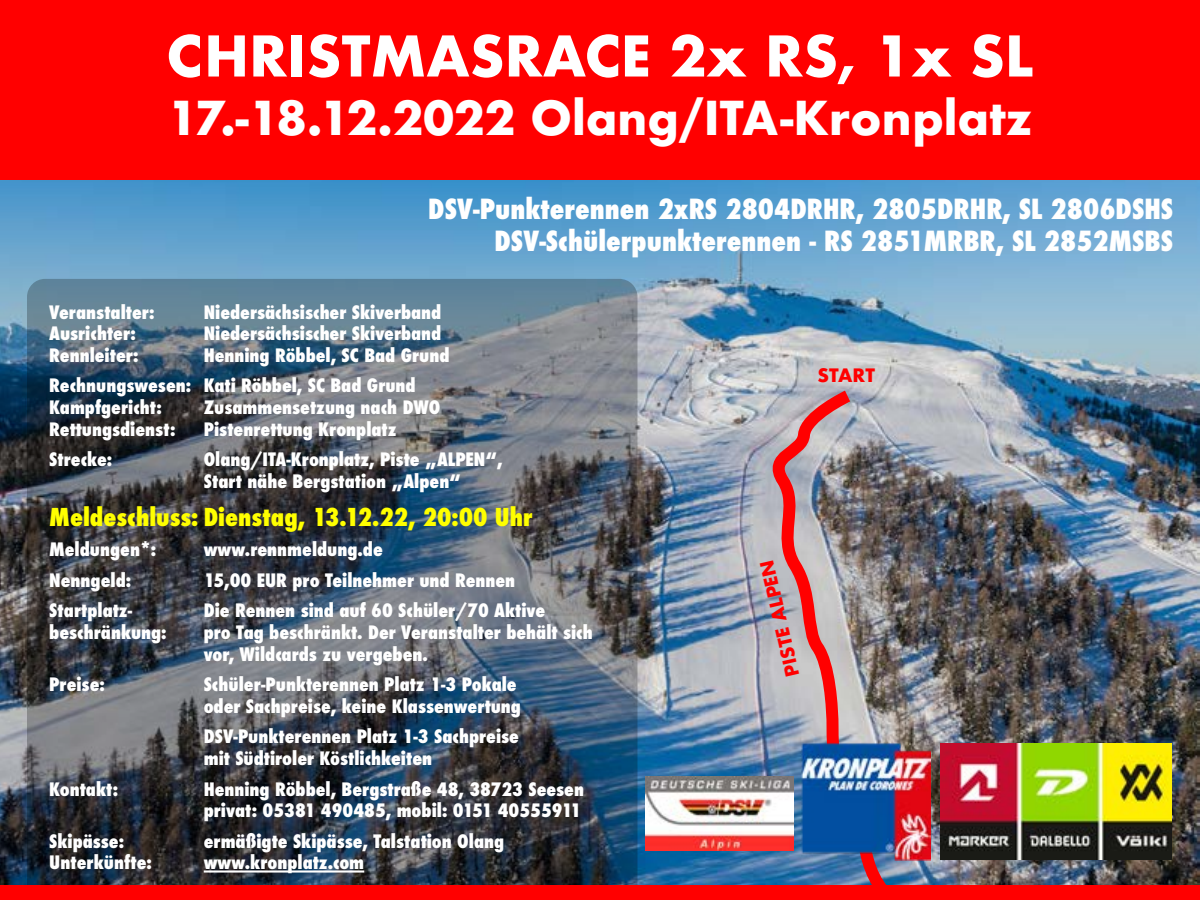
<style>
.page{position:relative;width:1200px;height:900px;background:#fff}
.page>*{position:absolute;margin:0;border:0;box-sizing:border-box;transform-origin:0 0}
.t1{font:700 54.6px "Futura";color:#fff}
.t2{font:700 45.45px "Futura";color:#fff}
.t3{font:800 condensed 27px/32.4px "Futura";color:#fff;text-align:right}
.t4{font:800 condensed 24px "Futura";color:#ff0}
.t5{font:800 condensed 18px/21.6px "Futura";color:#fff}
.t6{font:700 18px "Futura";color:#f00}
</style>
<div class="page">
<img style="left:0;top:180px;width:1200px;height:705px">
<img style="left:766px;top:384px;width:139px;height:501px">
<svg style="left:27px;top:279px;width:611px;height:606px;background:#4a5561"></svg>
<hr style="left:204px;top:870px;width:160px;height:3px;background:#fff">
<div style="left:0;top:885px;width:1200px;height:15px;background:#f00"></div>
<div style="left:0;top:0;width:1200px;height:180px;background:#f00"></div>
<img style="left:940px;top:743px;width:231px;height:116px">
<img style="left:801px;top:742px;width:129px;height:118px">
<img style="left:645px;top:776px;width:148px;height:75px">
<h1 class="t1" style="left:166px;top:17px;width:869px">CHRISTMASRACE 2x RS, 1x SL</h1>
<h2 class="t2" style="left:168px;top:85px;width:866px">17.-18.12.2022 Olang/ITA-Kronplatz</h2>
<h3 class="t3" style="left:428px;top:193px;width:746px">DSV-Punkterennen 2xRS 2804DRHR, 2805DRHR, SL 2806DSHS<br>DSV-Schülerpunkterennen - RS 2851MRBR, SL 2852MSBS</h3>
<p class="t5" style="left:49px;top:301px;width:107px">Veranstalter:</p>
<p class="t5" style="left:204px;top:301px;width:239px">Niedersächsischer Skiverband</p>
<p class="t5" style="left:49px;top:323px;width:88px">Ausrichter:</p>
<p class="t5" style="left:204px;top:323px;width:239px">Niedersächsischer Skiverband</p>
<p class="t5" style="left:49px;top:344px;width:91px">Rennleiter:</p>
<p class="t5" style="left:49px;top:340px;width:402px;line-height:30.6px;text-indent:154px">Henning Röbbel, SC Bad Grund<br>Rechnungswesen: Kati Röbbel, SC Bad Grund</p>
<p class="t5" style="left:49px;top:397px;width:114px">Kampfgericht:</p>
<p class="t5" style="left:204px;top:397px;width:238px">Zusammensetzung nach DWO</p>
<p class="t5" style="left:49px;top:418px;width:128px">Rettungsdienst:</p>
<p class="t5" style="left:204px;top:418px;width:194px">Pistenrettung Kronplatz</p>
<p class="t5" style="left:49px;top:449px;width:65px">Strecke:</p>
<p class="t5" style="left:204px;top:449px;width:300px">Olang/ITA-Kronplatz, Piste „ALPEN“,<br>Start nähe Bergstation „Alpen“</p>
<h3 class="t4" style="left:49px;top:500px;width:485px">Meldeschluss: Dienstag, 13.12.22, 20:00 Uhr</h3>
<p class="t5" style="left:49px;top:539px;width:109px">Meldungen*:</p>
<p class="t5" style="left:204px;top:539px;width:181px">www.rennmeldung.de</p>
<p class="t5" style="left:49px;top:569px;width:84px">Nenngeld:</p>
<p class="t5" style="left:204px;top:569px;width:313px">15,00 EUR pro Teilnehmer und Rennen</p>
<p class="t5" style="left:49px;top:600px;width:84px">Startplatz-</p>
<p class="t5" style="left:204px;top:600px;width:343px">Die Rennen sind auf 60 Schüler/70 Aktive</p>
<p class="t5" style="left:49px;top:622px;width:119px">beschränkung:</p>
<p class="t5" style="left:204px;top:622px;width:391px">pro Tag beschränkt. Der Veranstalter behält sich vor, Wildcards zu vergeben.</p>
<p class="t5" style="left:49px;top:674px;width:57px">Preise:</p>
<p class="t5" style="left:204px;top:674px;width:319px">Schüler-Punkterennen Platz 1-3 Pokale oder Sachpreise, keine Klassenwertung</p>
<p class="t5" style="left:204px;top:726px;width:317px">DSV-Punkterennen Platz 1-3 Sachpreise mit Südtiroler Köstlichkeiten</p>
<p class="t5" style="left:49px;top:778px;width:70px">Kontakt:</p>
<p class="t5" style="left:204px;top:778px;width:382px">Henning Röbbel, Bergstraße 48, 38723 Seesen privat: 05381 490485, mobil: 0151 40555911</p>
<p class="t5" style="left:49px;top:830px;width:76px">Skipässe:</p>
<p class="t5" style="left:204px;top:830px;width:302px">ermäßigte Skipässe, Talstation Olang</p>
<p class="t5" style="left:49px;top:852px;width:104px">Unterkünfte:</p>
<p class="t5" style="left:204px;top:852px;width:162px">www.kronplatz.com</p>
<p class="t6" style="left:818px;top:363px;width:59px">START</p>
<p class="t6" style="left:780px;top:679px;width:121px;rotate:-103deg">PISTE ALPEN</p>
</div>
